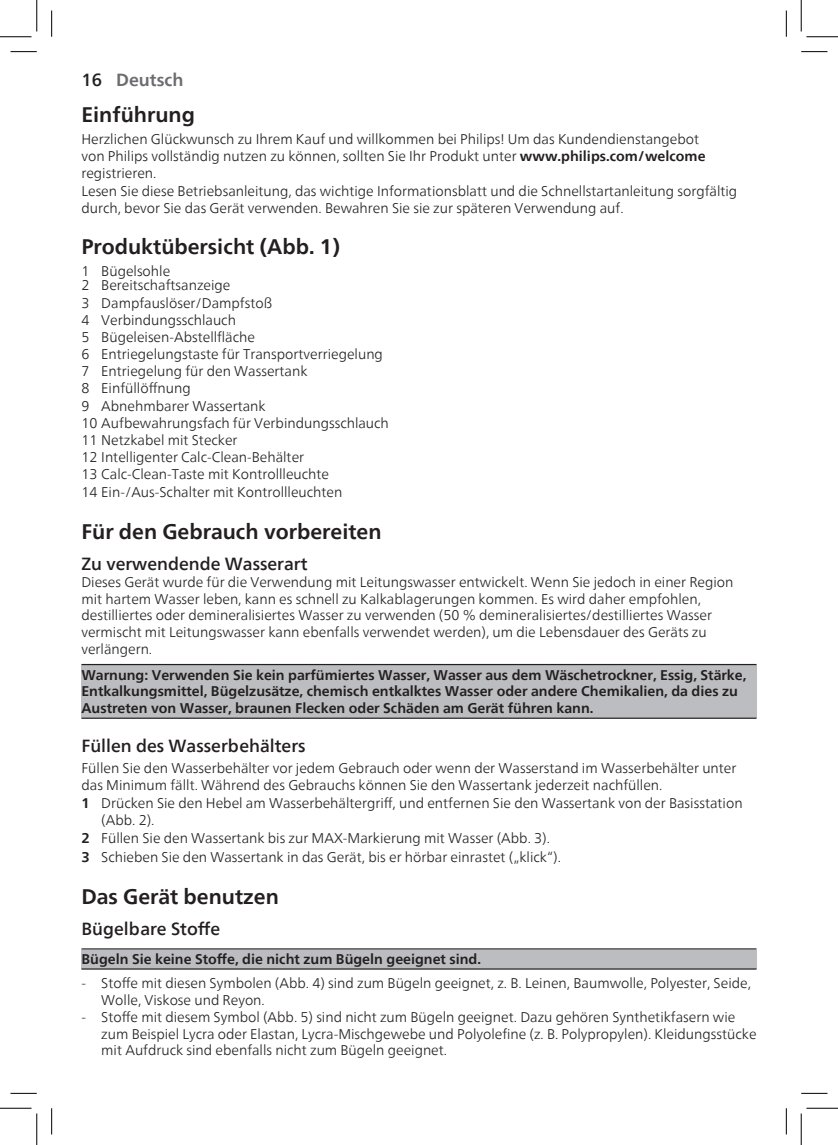
<style>
.page{position:relative;width:838px;height:1145px;background:#fff}
.page>*{position:absolute;margin:0;border:0;box-sizing:border-box;transform-origin:0 0}
.Heading_1{font:700 21px "Neue Frutiger World";color:#231f20}
.Heading_2{font:500 17.5px "Neue Frutiger World";color:#231f20}
.Sub_Heading_1{font:700 17.5px "Neue Frutiger World";color:#6c6d70}
.Body_Text{font:300 14px/16.8px "Neue Frutiger World";color:#231f20}
.Warning{font:700 14px/16.8px "Neue Frutiger World";color:#231f20}
.s1{font-weight:700}
</style>
<div class="page">
<div style="left:81px;top:665px;width:675px;height:53px;background:#bcbdc0"></div>
<hr style="left:81px;top:664px;width:675px;height:1px;background:#231f20">
<hr style="left:81px;top:718px;width:675px;height:1px;background:#231f20">
<div style="left:81px;top:950px;width:675px;height:19px;background:#bcbdc0"></div>
<hr style="left:81px;top:948px;width:675px;height:2px;background:#231f20">
<hr style="left:81px;top:968px;width:675px;height:2px;background:#231f20">
<svg style="left:10px;top:51px;width:27px;height:1px"></svg>
<svg style="left:801px;top:51px;width:26px;height:1px"></svg>
<svg style="left:10px;top:1093px;width:27px;height:1px"></svg>
<svg style="left:801px;top:1093px;width:26px;height:1px"></svg>
<svg style="left:51px;top:10px;width:1px;height:27px"></svg>
<svg style="left:51px;top:1108px;width:1px;height:26px"></svg>
<svg style="left:786px;top:10px;width:1px;height:27px"></svg>
<svg style="left:786px;top:1108px;width:1px;height:26px"></svg>
<hr style="left:0;top:36px;width:32px;height:1px;background:#000">
<hr style="left:806px;top:36px;width:31px;height:1px;background:#000">
<hr style="left:0;top:1108px;width:32px;height:1px;background:#000">
<hr style="left:806px;top:1108px;width:31px;height:1px;background:#000">
<hr style="left:36px;top:0;width:1px;height:31px;background:#000">
<hr style="left:36px;top:1113px;width:1px;height:32px;background:#000">
<hr style="left:800px;top:0;width:1px;height:31px;background:#000">
<hr style="left:800px;top:1113px;width:1px;height:32px;background:#000">
<p class="Sub_Heading_1" style="left:116px;top:65px;width:69px">Deutsch</p>
<p class="Heading_2" style="left:81px;top:66px;width:22px">16</p>
<p class="Heading_1" style="left:81px;top:97px;width:115px">Einführung</p>
<p class="Body_Text" style="left:81px;top:131px;width:625px">Herzlichen Glückwunsch zu Ihrem Kauf und willkommen bei Philips! Um das Kundendienstangebot von Philips vollständig nutzen zu können, sollten Sie Ihr Produkt unter <span class="s1">www.philips.com/welcome </span>registrieren.</p>
<p class="Body_Text" style="left:81px;top:183px;width:657px">Lesen Sie diese Betriebsanleitung, das wichtige Informationsblatt und die Schnellstartanleitung sorgfältig durch, bevor Sie das Gerät verwenden. Bewahren Sie sie zur späteren Verwendung auf.</p>
<p class="Heading_1" style="left:81px;top:228px;width:258px">Produktübersicht (Abb. 1)</p>
<p class="Body_Text" style="left:81px;top:262px;width:90px">1 Bügelsohle</p>
<p class="Body_Text" style="left:81px;top:277px;width:150px">2 Bereitschaftsanzeige</p>
<p class="Body_Text" style="left:81px;top:294px;width:192px">3 Dampfauslöser/Dampfstoß</p>
<p class="Body_Text" style="left:81px;top:312px;width:156px">4 Verbindungsschlauch</p>
<p class="Body_Text" style="left:81px;top:329px;width:175px">5 Bügeleisen-Abstellfläche</p>
<p class="Body_Text" style="left:81px;top:346px;width:303px">6 Entriegelungstaste für Transportverriegelung</p>
<p class="Body_Text" style="left:81px;top:363px;width:227px">7 Entriegelung für den Wassertank</p>
<p class="Body_Text" style="left:81px;top:380px;width:111px">8 Einfüllöffnung</p>
<p class="Body_Text" style="left:81px;top:397px;width:186px">9 Abnehmbarer Wassertank</p>
<p class="Body_Text" style="left:81px;top:415px;width:309px">10 Aufbewahrungsfach für Verbindungsschlauch</p>
<p class="Body_Text" style="left:81px;top:432px;width:158px">11 Netzkabel mit Stecker</p>
<p class="Body_Text" style="left:81px;top:449px;width:224px">12 Intelligenter Calc-Clean-Behälter</p>
<p class="Body_Text" style="left:81px;top:466px;width:249px">13 Calc-Clean-Taste mit Kontrollleuchte</p>
<p class="Body_Text" style="left:81px;top:483px;width:262px">14 Ein-/Aus-Schalter mit Kontrollleuchten</p>
<p class="Heading_1" style="left:81px;top:513px;width:301px">Für den Gebrauch vorbereiten</p>
<p class="Heading_2" style="left:81px;top:549px;width:227px">Zu verwendende Wasserart</p>
<p class="Body_Text" style="left:81px;top:574px;width:653px">Dieses Gerät wurde für die Verwendung mit Leitungswasser entwickelt. Wenn Sie jedoch in einer Region mit hartem Wasser leben, kann es schnell zu Kalkablagerungen kommen. Es wird daher empfohlen, destilliertes oder demineralisiertes Wasser zu verwenden (50 % demineralisiertes/destilliertes Wasser vermischt mit Leitungswasser kann ebenfalls verwendet werden), um die Lebensdauer des Geräts zu verlängern.</p>
<p class="Warning" style="left:81px;top:666px;width:666px">Warnung: Verwenden Sie kein parfümiertes Wasser, Wasser aus dem Wäschetrockner, Essig, Stärke,<br>Entkalkungsmittel, Bügelzusätze, chemisch entkalktes Wasser oder andere Chemikalien, da dies zu<br>Austreten von Wasser, braunen Flecken oder Schäden am Gerät führen kann.</p>
<p class="Heading_2" style="left:81px;top:731px;width:226px">Füllen des Wasserbehälters</p>
<p class="Body_Text" style="left:81px;top:760px;width:656px">Füllen Sie den Wasserbehälter vor jedem Gebrauch oder wenn der Wasserstand im Wasserbehälter unter das Minimum fällt. Während des Gebrauchs können Sie den Wassertank jederzeit nachfüllen.</p>
<p class="Body_Text" style="left:101px;top:795px;width:642px;text-indent:-20px"><span class="s1">1</span> Drücken Sie den Hebel am Wasserbehältergriff, und entfernen Sie den Wassertank von der Basisstation (Abb. 2).</p>
<p class="Body_Text" style="left:81px;top:830px;width:470px"><span class="s1">2</span> Füllen Sie den Wassertank bis zur MAX-Markierung mit Wasser (Abb. 3).</p>
<p class="Body_Text" style="left:81px;top:849px;width:481px"><span class="s1">3</span> Schieben Sie den Wassertank in das Gerät, bis er hörbar einrastet („klick“).</p>
<p class="Heading_1" style="left:81px;top:878px;width:199px">Das Gerät benutzen</p>
<p class="Heading_2" style="left:81px;top:914px;width:140px">Bügelbare Stoffe</p>
<p class="Warning" style="left:81px;top:950px;width:401px">Bügeln Sie keine Stoffe, die nicht zum Bügeln geeignet sind.</p>
<p class="Body_Text" style="left:101px;top:975px;width:651px;text-indent:-20px">- Stoffe mit diesen Symbolen (Abb. 4) sind zum Bügeln geeignet, z. B. Leinen, Baumwolle, Polyester, Seide,<br>Wolle, Viskose und Reyon.</p>
<p class="Body_Text" style="left:101px;top:1009px;width:656px;text-indent:-20px">- Stoffe mit diesem Symbol (Abb. 5) sind nicht zum Bügeln geeignet. Dazu gehören Synthetikfasern wie zum Beispiel Lycra oder Elastan, Lycra-Mischgewebe und Polyolefine (z. B. Polypropylen). Kleidungsstücke mit Aufdruck sind ebenfalls nicht zum Bügeln geeignet.</p>
</div>
